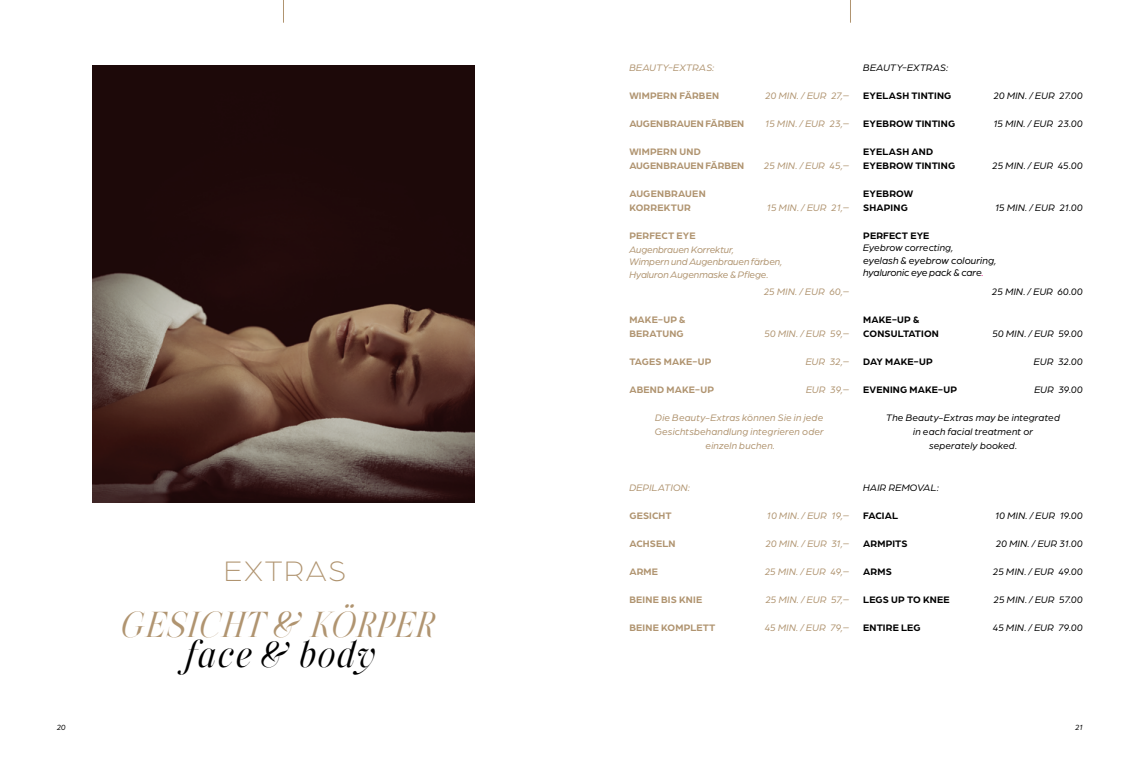
<style>
.page{position:relative;width:1134px;height:780px;background:#fff}
.page>*{position:absolute;margin:0;border:0;box-sizing:border-box;transform-origin:0 0}
.t1{font:italic 36px "The Portray";letter-spacing:.035em;color:#b09470}
.t2{font:italic 36px "The Portray";letter-spacing:.045em;color:#000}
.t3{font:300 30px "Arboria";letter-spacing:.065em;color:#b09470}
.t4{font:italic 10.3px/12.5px "Arboria";letter-spacing:-.005em;color:#000}
.t5{font:italic 10px/12.5px "Arboria";letter-spacing:.005em;color:#b09470}
.t6{font:italic 10px/14px "Arboria";letter-spacing:.01em;color:#000;text-align:center}
.t7{font:700 10px/14px "Arboria";letter-spacing:.01em;color:#000}
.t8{font:700 10px/14px "Arboria";letter-spacing:.015em;color:#b09470}
.t9{font:700 10px "Arboria";letter-spacing:-.005em;color:#b09470}
.t10{font:italic 8px "Arboria";color:#000}
.s1{font-size:10px;color:#e6007d}
</style>
<div class="page">
<svg style="left:850px;top:0;width:1px;height:23px"></svg>
<svg style="left:283px;top:0;width:1px;height:23px"></svg>
<img style="left:92px;top:66px;width:383px;height:436px">
<h2 class="t3" style="left:224px;top:552px;width:124px">EXTRAS</h2>
<h1 class="t1" style="left:121px;top:596px;width:315px">GESICHT &amp; KÖRPER</h1>
<h1 class="t2" style="left:181px;top:626px;width:194px">face &amp; body</h1>
<p class="t5" style="left:629px;top:61px;width:87px">BEAUTY-EXTRAS:</p>
<p class="t8" style="left:629px;top:88px;width:91px">WIMPERN FÄRBEN</p>
<p class="t5" style="left:765px;top:89px;width:85px">20 MIN. / EUR 27,–</p>
<p class="t9" style="left:629px;top:116px;width:116px">AUGENBRAUEN FÄRBEN</p>
<p class="t5" style="left:765px;top:117px;width:85px">15 MIN. / EUR 23,–</p>
<p class="t8" style="left:629px;top:144px;width:116px">WIMPERN UND<br>AUGENBRAUEN FÄRBEN</p>
<p class="t5" style="left:764px;top:159px;width:87px">25 MIN. / EUR 45,–</p>
<p class="t6" style="left:863px;top:60px;width:87px">BEAUTY-EXTRAS:</p>
<p class="t7" style="left:863px;top:88px;width:90px">EYELASH TINTING</p>
<p class="t6" style="left:993px;top:88px;width:91px">20 MIN. / EUR 27.00</p>
<p class="t7" style="left:863px;top:116px;width:94px">EYEBROW TINTING</p>
<p class="t6" style="left:993px;top:116px;width:91px">15 MIN. / EUR 23.00</p>
<p class="t7" style="left:863px;top:144px;width:94px">EYELASH AND<br>EYEBROW TINTING</p>
<p class="t6" style="left:992px;top:158px;width:92px">25 MIN. / EUR 45.00</p>
<p class="t8" style="left:629px;top:186px;width:78px">AUGENBRAUEN<br>KORREKTUR</p>
<p class="t5" style="left:767px;top:201px;width:84px">15 MIN. / EUR 21,–</p>
<p class="t7" style="left:863px;top:186px;width:51px">EYEBROW<br>SHAPING</p>
<p class="t6" style="left:995px;top:200px;width:89px">15 MIN. / EUR 21.00</p>
<p class="t8" style="left:629px;top:228px;width:68px">PERFECT EYE</p>
<p class="t5" style="left:629px;top:243px;width:154px">Augenbrauen Korrektur,<br>Wimpern und Augenbrauen färben,<br>Hyaluron Augenmaske &amp; Pflege.</p>
<p class="t5" style="left:764px;top:285px;width:87px">25 MIN. / EUR 60,–</p>
<p class="t8" style="left:629px;top:312px;width:58px">MAKE-UP &amp;<br>BERATUNG</p>
<p class="t5" style="left:764px;top:327px;width:86px">50 MIN. / EUR 59,–</p>
<p class="t7" style="left:863px;top:228px;width:68px">PERFECT EYE</p>
<p class="t6" style="left:863px;top:240px;width:92px">Eyebrow correcting,</p>
<p class="t4" style="left:863px;top:254px;width:135px">eyelash &amp; eyebrow colouring, hyaluronic eye pack &amp; care<span class="s1">.</span></p>
<p class="t6" style="left:992px;top:284px;width:93px">25 MIN. / EUR 60.00</p>
<p class="t7" style="left:863px;top:312px;width:77px">MAKE-UP &amp;<br>CONSULTATION</p>
<p class="t6" style="left:992px;top:326px;width:92px">50 MIN. / EUR 59.00</p>
<p class="t8" style="left:629px;top:354px;width:84px">TAGES MAKE-UP</p>
<p class="t5" style="left:806px;top:355px;width:45px">EUR 32,–</p>
<p class="t8" style="left:629px;top:382px;width:86px">ABEND MAKE-UP</p>
<p class="t5" style="left:806px;top:383px;width:44px">EUR 39,–</p>
<p class="t5" style="left:655px;top:410px;width:170px;line-height:14px;text-align:center">Die Beauty-Extras können Sie in jede<br>Gesichtsbehandlung integrieren oder einzeln buchen.</p>
<p class="t5" style="left:629px;top:481px;width:62px">DEPILATION:</p>
<p class="t8" style="left:629px;top:508px;width:44px">GESICHT</p>
<p class="t5" style="left:767px;top:509px;width:84px">10 MIN. / EUR 19,–</p>
<p class="t8" style="left:629px;top:536px;width:48px">ACHSELN</p>
<p class="t5" style="left:766px;top:537px;width:85px">20 MIN. / EUR 31,–</p>
<p class="t8" style="left:629px;top:564px;width:30px">ARME</p>
<p class="t5" style="left:765px;top:565px;width:86px">25 MIN. / EUR 49,–</p>
<p class="t8" style="left:629px;top:592px;width:74px">BEINE BIS KNIE</p>
<p class="t5" style="left:765px;top:593px;width:85px">25 MIN. / EUR 57,–</p>
<p class="t8" style="left:629px;top:620px;width:88px">BEINE KOMPLETT</p>
<p class="t5" style="left:765px;top:621px;width:86px">45 MIN. / EUR 79,–</p>
<p class="t7" style="left:863px;top:354px;width:71px">DAY MAKE-UP</p>
<p class="t6" style="left:1034px;top:354px;width:50px">EUR 32.00</p>
<p class="t7" style="left:863px;top:382px;width:95px">EVENING MAKE-UP</p>
<p class="t6" style="left:1034px;top:382px;width:50px">EUR 39.00</p>
<p class="t6" style="left:886px;top:410px;width:175px">The Beauty-Extras may be integrated in each facial treatment or<br>seperately booked.</p>
<p class="t6" style="left:863px;top:480px;width:77px">HAIR REMOVAL:</p>
<p class="t7" style="left:863px;top:508px;width:36px">FACIAL</p>
<p class="t6" style="left:995px;top:508px;width:89px">10 MIN. / EUR 19.00</p>
<p class="t7" style="left:863px;top:536px;width:46px">ARMPITS</p>
<p class="t6" style="left:996px;top:536px;width:88px">20 MIN. / EUR 31.00</p>
<p class="t7" style="left:863px;top:564px;width:30px">ARMS</p>
<p class="t6" style="left:993px;top:564px;width:92px">25 MIN. / EUR 49.00</p>
<p class="t7" style="left:863px;top:592px;width:88px">LEGS UP TO KNEE</p>
<p class="t6" style="left:993px;top:592px;width:91px">25 MIN. / EUR 57.00</p>
<p class="t7" style="left:863px;top:620px;width:59px">ENTIRE LEG</p>
<p class="t6" style="left:993px;top:620px;width:91px">45 MIN. / EUR 79.00</p>
<p class="t10" style="left:57px;top:722px;width:11px">20</p>
<p class="t10" style="left:1075px;top:722px;width:9px">21</p>
</div>
